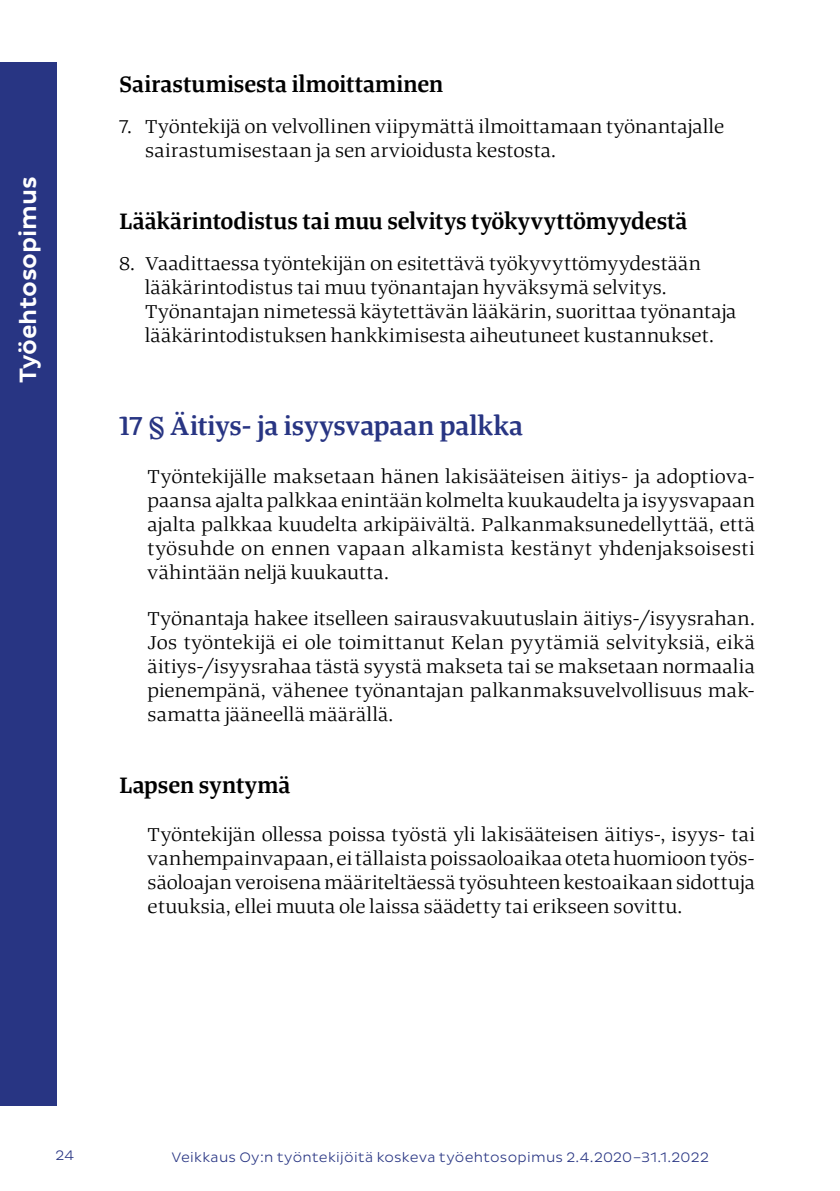
<style>
.page{position:relative;width:840px;height:1191px;background:#fff}
.page>*{position:absolute;margin:0;border:0;box-sizing:border-box;transform-origin:0 0}
.t1{font:500 28px "Tanger Serif";letter-spacing:.005em;color:#283583}
.t2{font:500 24px "Tanger Serif";letter-spacing:.005em;color:#000}
.t3{font:500 24px "Pluto Sans";letter-spacing:-.005em;color:#fff}
.t4{font:20px/24px "Tanger Serif Wide";letter-spacing:.01em;color:#000;text-align:justify}
.t5{font:300 14px "Pluto Sans";letter-spacing:.02em;color:#283583}
</style>
<div class="page">
<div style="left:0;top:63px;width:56px;height:1042px;background:#283583"></div>
<p class="t3" style="left:14px;top:382px;width:208px;rotate:-90deg">Työehtosopimus</p>
<p class="t2" style="left:119px;top:66px;width:325px">Sairastumisesta ilmoittaminen</p>
<p class="t4" style="left:145px;top:113px;width:580px;text-indent:-26px">7. Työntekijä on velvollinen viipymättä ilmoittamaan työnantajalle sairastumisestaan ja sen arvioidusta kestosta.</p>
<p class="t2" style="left:119px;top:203px;width:569px">Lääkärintodistus tai muu selvitys työkyvyttömyydestä</p>
<p class="t4" style="left:145px;top:250px;width:592px;text-align:left;text-indent:-26px">8. Vaadittaessa työntekijän on esitettävä työkyvyttömyydestään lääkärintodistus tai muu työnantajan hyväksymä selvitys.<br>Työnantajan nimetessä käytettävän lääkärin, suorittaa työnantaja lääkärintodistuksen hankkimisesta aiheutuneet kustannukset.</p>
<h1 class="t1" style="left:119px;top:404px;width:405px">17 § Äitiys- ja isyysvapaan palkka</h1>
<p class="t4" style="left:147px;top:463px;width:608px">Työntekijälle maksetaan hänen lakisääteisen äitiys- ja adoptiova&shy;paansa ajalta palkkaa enintään kolmelta kuukaudelta ja isyysvapaan ajalta palkkaa kuudelta arkipäivältä. Palkanmaksunedellyttää, että työsuhde on ennen vapaan alkamista kestänyt yhdenjaksoisesti vähintään neljä kuukautta.</p>
<p class="t4" style="left:147px;top:605px;width:608px">Työnantaja hakee itselleen sairausvakuutuslain äitiys-/isyysrahan.<br>Jos työntekijä ei ole toimittanut Kelan pyytämiä selvityksiä, eikä äitiys-/isyysrahaa tästä syystä makseta tai se maksetaan normaalia pienempänä, vähenee työnantajan palkanmaksuvelvollisuus mak&shy;samatta jääneellä määrällä.</p>
<p class="t2" style="left:119px;top:767px;width:173px">Lapsen syntymä</p>
<p class="t4" style="left:147px;top:821px;width:608px">Työntekijän ollessa poissa työstä yli lakisääteisen äitiys-, isyys- tai vanhempainvapaan, ei tällaista poissaoloaikaa oteta huomioon työs&shy;säoloajan veroisena määriteltäessä työsuhteen kestoaikaan sidottuja etuuksia, ellei muuta ole laissa säädetty tai erikseen sovittu.</p>
<p class="t5" style="left:55px;top:1147px;width:20px">24</p>
<p class="t5" style="left:171px;top:1149px;width:538px">Veikkaus Oy:n työntekijöitä koskeva työehtosopimus 2.4.2020–31.1.2022</p>
</div>
